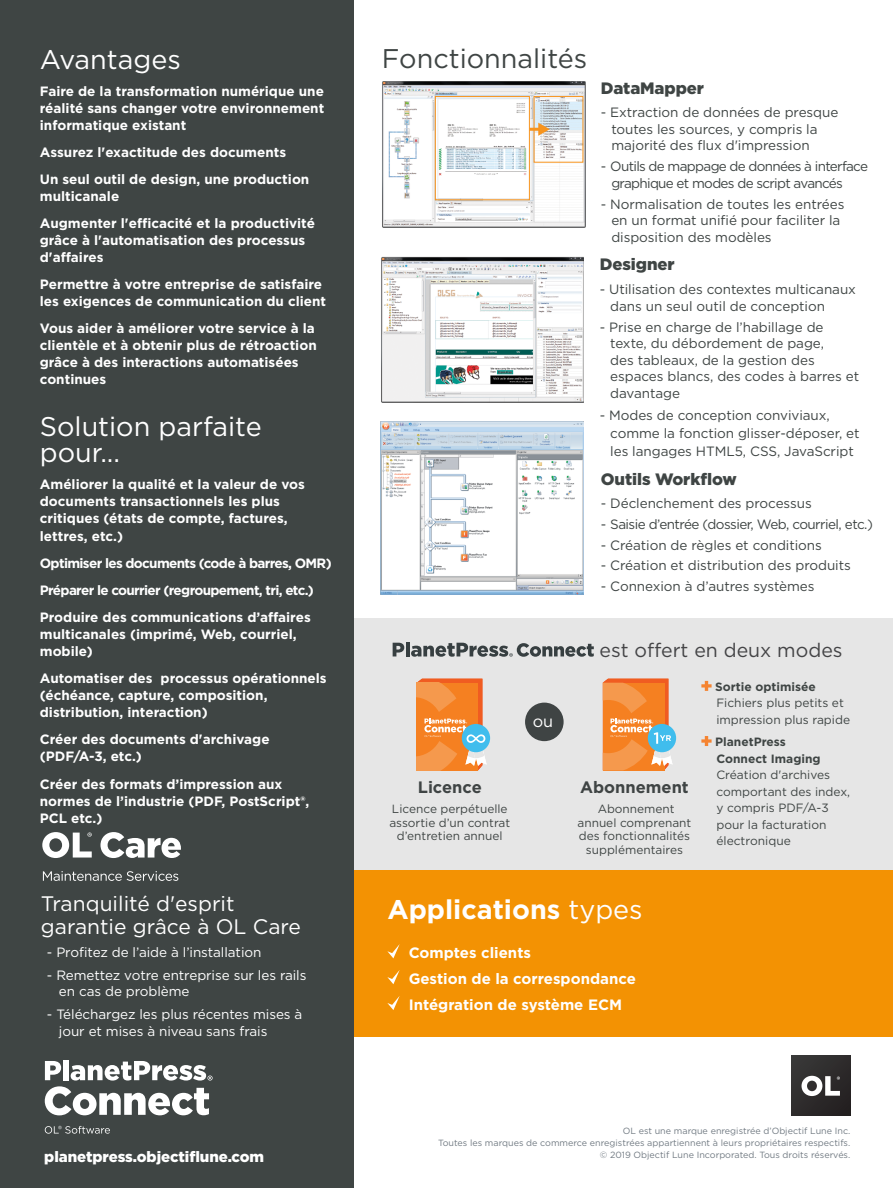
<style>
.page{position:relative;width:893px;height:1188px;background:#fff}
.page>*{position:absolute;margin:0;border:0;box-sizing:border-box;transform-origin:0 0}
.t1{font:27px/25.5px "Gotham";color:#fff}
.t2{font:700 27px "Gotham";color:#fff}
.t3{font:27px "Gotham";color:#3f4544}
.t4{font:21px/22.5px "Gotham";color:#fff}
.t5{font:19.5px "Gotham";color:#444446}
.t6{font:900 16.5px "Gotham";letter-spacing:-.005em;color:#3f4544}
.t7{font:700 16.5px "Gotham";color:#3f4444}
.t8{font:16.2px "Gotham";color:#fff}
.t9{font:700 15px/25.8px "Gotham";color:#fff}
.t10{font:900 15px "Gotham";letter-spacing:-.005em;color:#fff}
.t11{font:700 13.5px/17px "Gotham";color:#fff}
.t12{font:13.5px/16.5px "Gotham";letter-spacing:-.005em;color:#3f4544}
.t13{font:13.5px/16.5px "Gotham";letter-spacing:-.005em;color:#fff}
.t14{font:700 13.5px/27.2px "Gotham";letter-spacing:-.05em;color:#fff}
.t15{font:13.5px/16.5px "Gotham";letter-spacing:-.05em;color:#3f4544}
.t16{font:13.5px "Gotham";letter-spacing:-.04em;color:#3f4544}
.t17{font:12px/16.5px "Gotham";color:#3f4544}
.t18{font:700 12px/16.5px "Gotham";color:#3f4544}
.t19{font:11.85px/13.5px "Gotham";color:#3f4544;text-align:center}
.t20{font:9px/12px "Gotham";color:#727b83;text-align:right}
.s1{font-weight:400}
</style>
<div class="page">
<div style="left:353px;top:619px;width:540px;height:281px;background:#e6e6e6"></div>
<div style="left:353px;top:870px;width:540px;height:167px;background:#f39203"></div>
<svg style="left:387px;top:944px;width:13px;height:14px"></svg>
<svg style="left:387px;top:970px;width:13px;height:14px"></svg>
<svg style="left:387px;top:996px;width:13px;height:14px"></svg>
<div style="left:0;top:0;width:353px;height:1188px;background:#3f4544"></div>
<svg style="left:393px;top:643px;width:11px;height:13px"></svg>
<hr style="left:406px;top:642px;width:3px;height:14px;background:#373f41">
<svg style="left:411px;top:643px;width:183px;height:14px"></svg>
<div style="left:63px;top:1060px;width:5px;height:20px;background:#fff"></div>
<svg style="left:45px;top:1061px;width:168px;height:54px"></svg>
<svg style="left:45px;top:1126px;width:65px;height:8px"></svg>
<img style="left:381px;top:256px;width:203px;height:147px">
<img style="left:381px;top:422px;width:202px;height:173px">
<img style="left:382px;top:81px;width:203px;height:147px">
<div style="left:435px;top:96px;width:95px;height:104px;border:1px solid #f7941e"></div>
<div style="left:525px;top:703px;width:39px;height:38px;background:#3f4444;border-radius:50%"></div>
<div style="left:462px;top:724px;width:28px;height:28px;background:#40bded;border-radius:50%"></div>
<svg style="left:417px;top:679px;width:70px;height:91px"></svg>
<div style="left:648px;top:724px;width:28px;height:28px;background:#40bded;border-radius:50%"></div>
<svg style="left:603px;top:679px;width:70px;height:91px"></svg>
<svg style="left:100px;top:832px;width:81px;height:26px"></svg>
<svg style="left:43px;top:871px;width:135px;height:10px"></svg>
<svg style="left:42px;top:832px;width:50px;height:26px"></svg>
<svg style="left:701px;top:681px;width:11px;height:10px"></svg>
<svg style="left:701px;top:736px;width:11px;height:10px"></svg>
<div style="left:791px;top:1056px;width:59px;height:59px;background:#2e2c2c"></div>
<svg style="left:801px;top:1076px;width:39px;height:20px"></svg>
<svg style="left:529px;top:123px;width:21px;height:13px"></svg>
<h1 class="t1" style="left:40px;top:46px;width:142px">Avantages</h1>
<p class="t11" style="left:40px;top:82px;width:286px;text-align:justify">Faire de la transformation numérique une réalité sans changer votre environnement informatique existant</p>
<p class="t11" style="left:40px;top:138px;width:271px;line-height:27.2px">Assurez l'exactitude des documents<br>Un seul outil de design, une production</p>
<p class="t11" style="left:40px;top:183px;width:277px;line-height:27.2px">multicanale<br>Augmenter l'efficacité et la productivité</p>
<p class="t11" style="left:40px;top:232px;width:267px">grâce à l'automatisation des processus d'affaires</p>
<p class="t11" style="left:40px;top:276px;width:288px">Permettre à votre entreprise de satisfaire les exigences de communication du client</p>
<p class="t11" style="left:40px;top:320px;width:278px">Vous aider à améliorer votre service à la clientèle et à obtenir plus de rétroaction grâce à des interactions automatisées continues</p>
<h1 class="t1" style="left:40px;top:413px;width:223px">Solution parfaite pour...</h1>
<p class="t11" style="left:40px;top:475px;width:266px">Améliorer la qualité et la valeur de vos documents transactionnels les plus critiques (états de compte, factures, lettres, etc.)</p>
<p class="t14" style="left:40px;top:549px;width:293px">Optimiser les documents (code à barres, OMR)<br>Préparer le courrier (regroupement, tri, etc.)<br>Produire des communications d’affaires</p>
<p class="t11" style="left:40px;top:626px;width:258px">multicanales (imprimé, Web, courriel, mobile)</p>
<p class="t11" style="left:40px;top:670px;width:288px">Automatiser des processus opérationnels (échéance, capture, composition, distribution, interaction)</p>
<p class="t11" style="left:40px;top:731px;width:231px">Créer des documents d'archivage (PDF/A-3, etc.)</p>
<p class="t11" style="left:40px;top:775px;width:271px">Créer des formats d’impression aux normes de l’industrie (PDF, PostScript®,<br>PCL etc.)</p>
<h2 class="t4" style="left:41px;top:892px;width:262px">Tranquilité d'esprit garantie grâce à OL Care</h2>
<p class="t13" style="left:47px;top:943px;width:216px">- Profitez de l’aide à l’installation</p>
<p class="t13" style="left:59px;top:966px;width:249px;text-indent:-12px">- Remettez votre entreprise sur les rails en cas de problème</p>
<p class="t13" style="left:59px;top:1006px;width:245px;text-indent:-12px">- Téléchargez les plus récentes mises à jour et mises à niveau sans frais</p>
<p class="t10" style="left:44px;top:1146px;width:221px">planetpress.objectiflune.com</p>
<h1 class="t3" style="left:382px;top:41px;width:207px">Fonctionnalités</h1>
<p class="t6" style="left:601px;top:77px;width:105px">DataMapper</p>
<p class="t12" style="left:611px;top:104px;width:229px;text-indent:-11px">- Extraction de données de presque toutes les sources, y compris la majorité des flux d'impression</p>
<p class="t15" style="left:611px;top:158px;width:258px;text-indent:-11px">- Outils de mappage de données à interface graphique et modes de script avancés</p>
<p class="t12" style="left:611px;top:195px;width:235px;text-indent:-11px">- Normalisation de toutes les entrées en un format unifié pour faciliter la disposition des modèles</p>
<p class="t6" style="left:600px;top:252px;width:76px">Designer</p>
<p class="t12" style="left:610px;top:281px;width:247px;text-indent:-11px">- Utilisation des contextes multicanaux dans un seul outil de conception</p>
<p class="t12" style="left:610px;top:318px;width:250px;text-indent:-11px">- Prise en charge de l’habillage de texte, du débordement de page,<br>des tableaux, de la gestion des espaces blancs, des codes à barres et davantage</p>
<p class="t12" style="left:610px;top:406px;width:251px;line-height:18px;text-indent:-11px">- Modes de conception conviviaux, comme la fonction glisser-déposer, et les langages HTML5, CSS, JavaScript</p>
<p class="t6" style="left:601px;top:468px;width:137px">Outils Workflow</p>
<p class="t12" style="left:601px;top:495px;width:212px">- Déclenchement des processus</p>
<p class="t16" style="left:601px;top:515px;width:274px">- Saisie d’entrée (dossier, Web, courriel, etc.)</p>
<p class="t12" style="left:601px;top:536px;width:223px">- Création de règles et conditions</p>
<p class="t12" style="left:601px;top:557px;width:251px">- Création et distribution des produits</p>
<p class="t12" style="left:601px;top:578px;width:215px">- Connexion à d’autres systèmes</p>
<h3 class="t5" style="left:600px;top:637px;width:244px">est offert en deux modes</h3>
<p class="t7" style="left:418px;top:776px;width:66px">Licence</p>
<p class="t19" style="left:389px;top:802px;width:122px">Licence perpétuelle assortie d’un contrat d’entretien annuel</p>
<p class="t8" style="left:533px;top:711px;width:22px">ou</p>
<p class="t7" style="left:580px;top:776px;width:110px">Abonnement</p>
<p class="t19" style="left:577px;top:802px;width:115px">Abonnement annuel comprenant des fonctionnalités supplémentaires</p>
<h1 class="t2" style="left:387px;top:891px;width:257px">Applications <span class="s1">types</span></h1>
<p class="t9" style="left:409px;top:940px;width:229px">Comptes clients<br>Gestion de la correspondance<br>Intégration de système ECM</p>
<p class="t18" style="left:715px;top:678px;width:102px">Sortie optimisée</p>
<p class="t17" style="left:716px;top:695px;width:135px">Fichiers plus petits et impression plus rapide</p>
<p class="t18" style="left:715px;top:733px;width:107px">PlanetPress<br>Connect Imaging</p>
<p class="t17" style="left:716px;top:766px;width:135px">Création d'archives comportant des index, y compris PDF/A-3 pour la facturation électronique</p>
<p class="t20" style="left:438px;top:1124px;width:414px">OL est une marque enregistrée d’Objectif Lune Inc.<br>Toutes les marques de commerce enregistrées appartiennent à leurs propriétaires respectifs. © 2019 Objectif Lune Incorporated. Tous droits réservés.</p>
</div>
